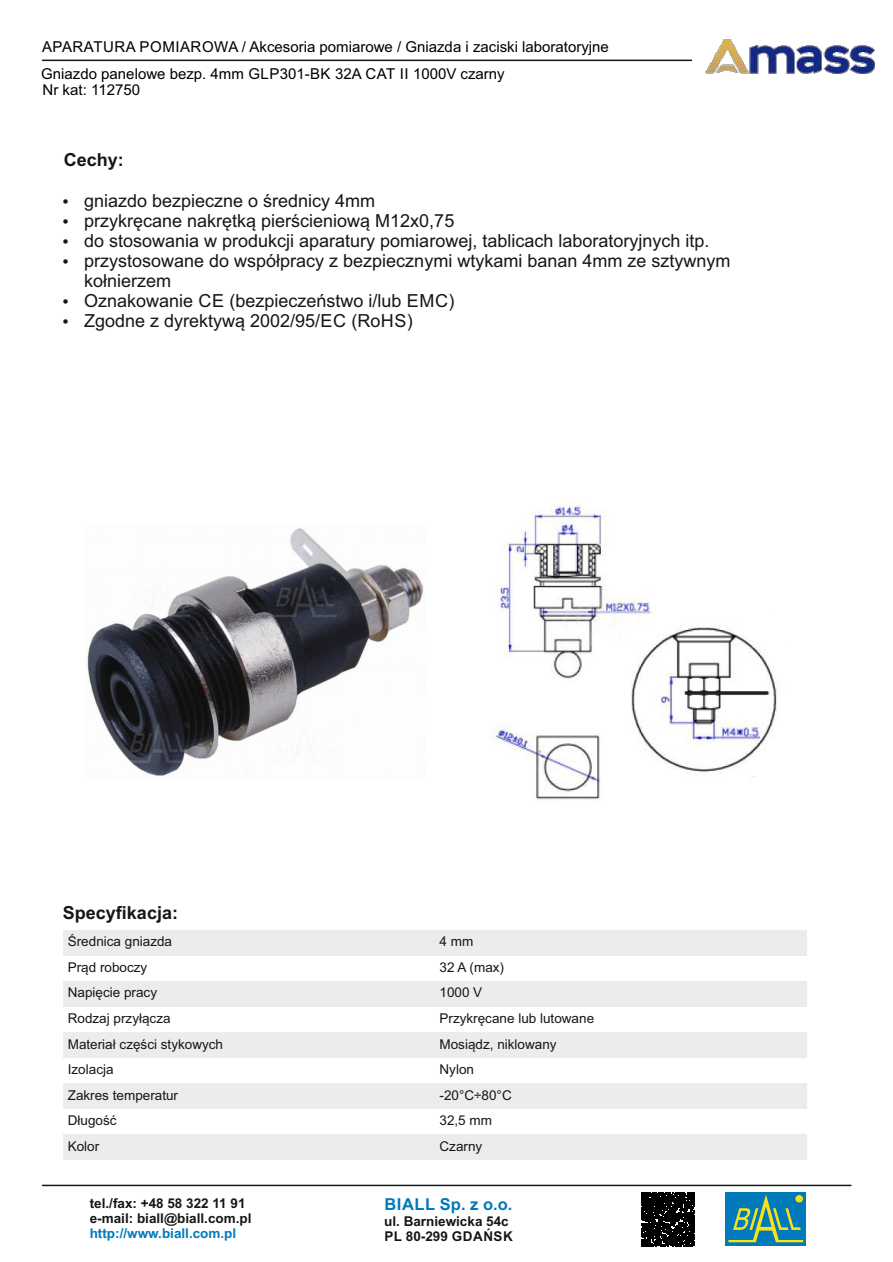
<style>
.page{position:relative;width:893px;height:1262px;background:#fff}
.page>*{position:absolute;margin:0;border:0;box-sizing:border-box;transform-origin:0 0}
.t1{font:18px/20.1px "Arial";color:#151616}
.t2{font:700 18px "Arial";color:#151616}
.t3{font:700 16.5px "Arial";letter-spacing:.035em;color:#007abb}
.t4{font:15px "Arial";color:#000}
.t5{font:13.5px "Arial";color:#151616}
.t6{font:700 13.5px/15.1px "Arial";color:#151616}
.t7{font:700 13.5px "Arial";color:#007abb}
</style>
<div class="page">
<img style="left:85px;top:528px;width:339px;height:248px">
<img style="left:489px;top:499px;width:288px;height:301px">
<div style="left:64px;top:930px;width:371px;height:25px;background:#ececec"></div>
<div style="left:435px;top:930px;width:372px;height:25px;background:#ececec"></div>
<div style="left:64px;top:981px;width:371px;height:25px;background:#ececec"></div>
<div style="left:435px;top:981px;width:372px;height:25px;background:#ececec"></div>
<div style="left:64px;top:1032px;width:371px;height:25px;background:#ececec"></div>
<div style="left:435px;top:1032px;width:372px;height:25px;background:#ececec"></div>
<div style="left:64px;top:1083px;width:371px;height:25px;background:#ececec"></div>
<div style="left:435px;top:1083px;width:372px;height:25px;background:#ececec"></div>
<div style="left:64px;top:1134px;width:371px;height:25px;background:#ececec"></div>
<div style="left:435px;top:1134px;width:372px;height:25px;background:#ececec"></div>
<img style="left:705px;top:39px;width:170px;height:35px">
<hr style="left:43px;top:1184px;width:807px;height:2px;background:#151616">
<div style="left:725px;top:1192px;width:81px;height:54px;background:#007abb"></div>
<svg style="left:728px;top:1194px;width:75px;height:48px"></svg>
<div style="left:641px;top:1192px;width:53px;height:54px;background:#000"></div>
<hr style="left:43px;top:60px;width:648px;height:1px;background:#151616">
<p class="t4" style="left:42px;top:41px;width:568px">APARATURA POMIAROWA / Akcesoria pomiarowe / Gniazda i zaciski laboratoryjne</p>
<p class="t4" style="left:41px;top:68px;width:465px">Gniazdo panelowe bezp. 4mm GLP301-BK 32A CAT II 1000V czarny</p>
<p class="t4" style="left:42px;top:84px;width:99px">Nr kat: 112750</p>
<p class="t2" style="left:64px;top:153px;width:62px">Cechy:</p>
<p class="t1" style="left:62px;top:192px;width:315px">• gniazdo bezpieczne o średnicy 4mm</p>
<p class="t1" style="left:62px;top:212px;width:394px">• przykręcane nakrętką pierścieniową M12x0,75</p>
<p class="t1" style="left:62px;top:232px;width:649px">• do stosowania w produkcji aparatury pomiarowej, tablicach laboratoryjnych itp.</p>
<p class="t1" style="left:84px;top:252px;width:648px;text-indent:-22px">• przystosowane do współpracy z bezpiecznymi wtykami banan 4mm ze sztywnym kołnierzem</p>
<p class="t1" style="left:62px;top:292px;width:394px">• Oznakowanie CE (bezpieczeństwo i/lub EMC)</p>
<p class="t1" style="left:62px;top:312px;width:352px">• Zgodne z dyrektywą 2002/95/EC (RoHS)</p>
<p class="t2" style="left:63px;top:906px;width:117px">Specyfikacja:</p>
<p class="t5" style="left:68px;top:936px;width:106px">Średnica gniazda</p>
<p class="t5" style="left:439px;top:936px;width:35px">4 mm</p>
<p class="t5" style="left:68px;top:962px;width:81px">Prąd roboczy</p>
<p class="t5" style="left:439px;top:962px;width:66px">32 A (max)</p>
<p class="t5" style="left:68px;top:987px;width:91px">Napięcie pracy</p>
<p class="t5" style="left:439px;top:987px;width:44px">1000 V</p>
<p class="t5" style="left:68px;top:1013px;width:104px">Rodzaj przyłącza</p>
<p class="t5" style="left:439px;top:1013px;width:156px">Przykręcane lub lutowane</p>
<p class="t5" style="left:68px;top:1038px;width:157px">Materiał części stykowych</p>
<p class="t5" style="left:439px;top:1038px;width:119px">Mosiądz, niklowany</p>
<p class="t5" style="left:68px;top:1064px;width:47px">Izolacja</p>
<p class="t5" style="left:439px;top:1064px;width:36px">Nylon</p>
<p class="t5" style="left:68px;top:1089px;width:112px">Zakres temperatur</p>
<p class="t5" style="left:439px;top:1089px;width:74px">-20°C÷80°C</p>
<p class="t5" style="left:68px;top:1115px;width:50px">Długość</p>
<p class="t5" style="left:439px;top:1115px;width:54px">32,5 mm</p>
<p class="t5" style="left:68px;top:1140px;width:33px">Kolor</p>
<p class="t5" style="left:439px;top:1140px;width:44px">Czarny</p>
<p class="t6" style="left:90px;top:1196px;width:163px">tel./fax: +48 58 322 11 91 e-mail: biall@biall.com.pl</p>
<p class="t7" style="left:90px;top:1228px;width:148px">http://www.biall.com.pl</p>
<p class="t3" style="left:384px;top:1197px;width:129px">BIALL Sp. z o.o.</p>
<p class="t6" style="left:384px;top:1214px;width:130px">ul. Barniewicka 54c<br>PL 80-299 GDAŃSK</p>
</div>
